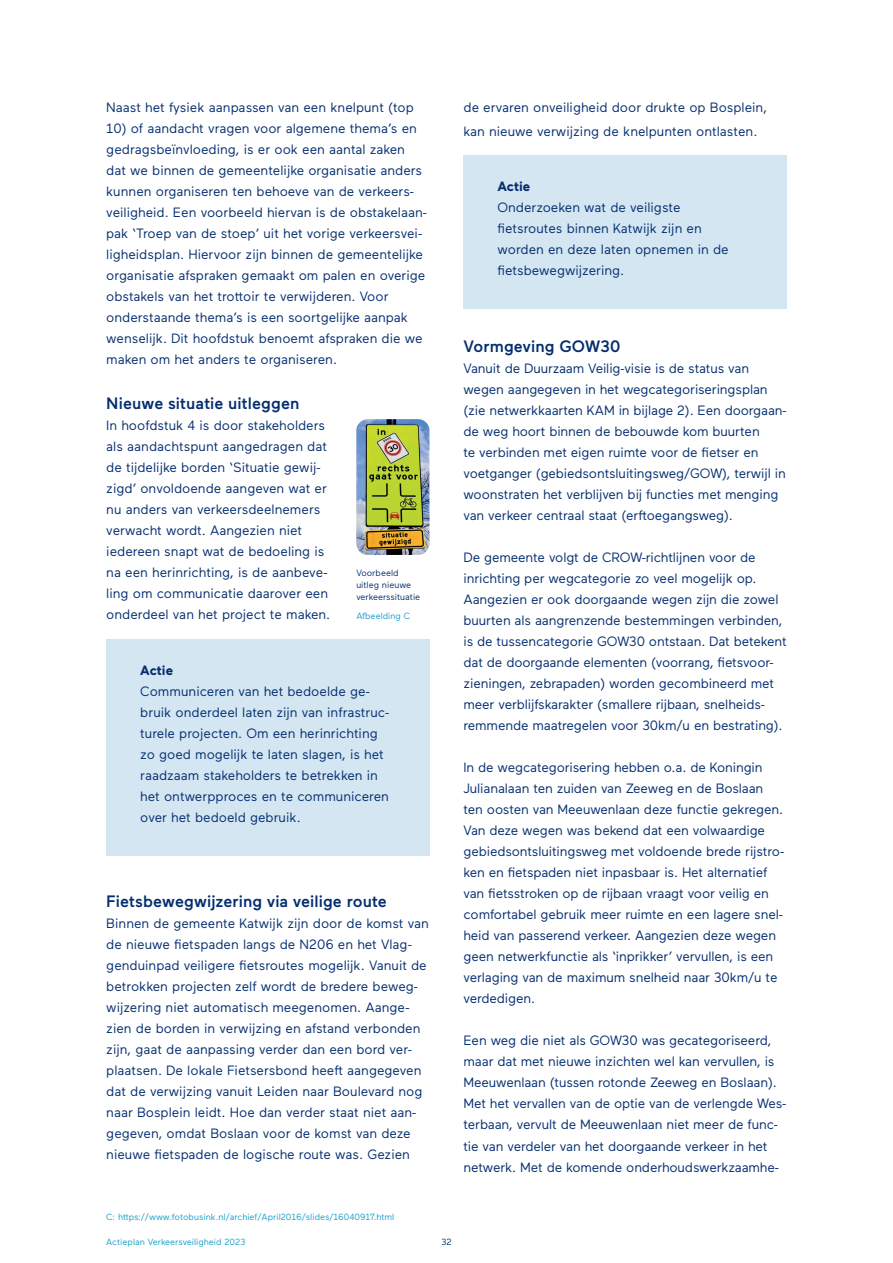
<style>
.page{position:relative;width:893px;height:1263px;background:#fff}
.page>*{position:absolute;margin:0;border:0;box-sizing:border-box;transform-origin:0 0}
.t1{font:500 16.5px "Maax";letter-spacing:.005em;color:#052e70}
.t2{font:13.5px/21px "Maax";letter-spacing:-.01em;color:#052e70}
.t3{font:700 13.5px "Maax";color:#052e70}
.t4{font:9px "Maax";color:#169fc9}
.t5{font:9px/12px "Maax";color:#052e70}
</style>
<div class="page">
<div style="left:106px;top:639px;width:323px;height:217px;background:#d3e6f2"></div>
<div style="left:463px;top:155px;width:324px;height:154px;background:#d3e6f2"></div>
<img style="left:356px;top:419px;width:73px;height:136px">
<p class="t2" style="left:106px;top:96px;width:309px">Naast het fysiek aanpassen van een knelpunt (top</p>
<p class="t2" style="left:106px;top:117px;width:322px">10) of aandacht vragen voor algemene thema’s en gedragsbeïnvloeding, is er ook een aantal zaken dat we binnen de gemeentelijke organisatie anders kunnen organiseren ten behoeve van de verkeers&shy;veiligheid. Een voorbeeld hiervan is de obstakelaan&shy;pak ‘Troep van de stoep’ uit het vorige verkeersvei&shy;ligheidsplan. Hiervoor zijn binnen de gemeentelijke organisatie afspraken gemaakt om palen en overige obstakels van het trottoir te verwijderen. Voor onderstaande thema’s is een soortgelijke aanpak wenselijk. Dit hoofdstuk benoemt afspraken die we maken om het anders te organiseren.</p>
<p class="t1" style="left:106px;top:393px;width:195px">Nieuwe situatie uitleggen</p>
<p class="t2" style="left:106px;top:414px;width:223px">In hoofdstuk 4 is door stakeholders als aandachtspunt aangedragen dat de tijdelijke borden ‘Situatie gewij&shy;zigd’ onvoldoende aangeven wat er nu anders van verkeersdeelnemers verwacht wordt. Aangezien niet iedereen snapt wat de bedoeling is na een herinrichting, is de aanbeve&shy;ling om communicatie daarover een onderdeel van het project te maken.</p>
<p class="t5" style="left:356px;top:566px;width:65px">Voorbeeld uitleg nieuwe verkeerssituatie</p>
<p class="t4" style="left:356px;top:610px;width:55px">Afbeelding C</p>
<p class="t3" style="left:140px;top:661px;width:34px">Actie</p>
<p class="t2" style="left:140px;top:680px;width:251px">Communiceren van het bedoelde ge&shy;bruik onderdeel laten zijn van infrastruc&shy;turele projecten. Om een herinrichting zo goed mogelijk te laten slagen, is het raadzaam stakeholders te betrekken in het ontwerpproces en te communiceren over het bedoeld gebruik.</p>
<p class="t1" style="left:106px;top:891px;width:282px">Fietsbewegwijzering via veilige route</p>
<p class="t2" style="left:106px;top:912px;width:324px">Binnen de gemeente Katwijk zijn door de komst van de nieuwe fietspaden langs de N206 en het Vlag&shy;genduinpad veiligere fietsroutes mogelijk. Vanuit de betrokken projecten zelf wordt de bredere beweg&shy;wijzering niet automatisch meegenomen. Aange&shy;zien de borden in verwijzing en afstand verbonden zijn, gaat de aanpassing verder dan een bord ver&shy;plaatsen. De lokale Fietsersbond heeft aangegeven dat de verwijzing vanuit Leiden naar Boulevard nog naar Bosplein leidt. Hoe dan verder staat niet aan&shy;gegeven, omdat Boslaan voor de komst van deze nieuwe fietspaden de logische route was. Gezien</p>
<p class="t2" style="left:463px;top:95px;width:305px;line-height:24px">de ervaren onveiligheid door drukte op Bosplein, kan nieuwe verwijzing de knelpunten ontlasten.</p>
<p class="t3" style="left:497px;top:177px;width:34px">Actie</p>
<p class="t2" style="left:497px;top:196px;width:233px">Onderzoeken wat de veiligste fietsroutes binnen Katwijk zijn en worden en deze laten opnemen in de fietsbewegwijzering.</p>
<p class="t1" style="left:463px;top:336px;width:159px">Vormgeving GOW30</p>
<p class="t2" style="left:463px;top:357px;width:325px">Vanuit de Duurzaam Veilig-visie is de status van wegen aangegeven in het wegcategoriseringsplan (zie netwerkkaarten KAM in bijlage 2). Een doorgaan&shy;de weg hoort binnen de bebouwde kom buurten<br>te verbinden met eigen ruimte voor de fietser en voetganger (gebiedsontsluitingsweg/GOW), terwijl in woonstraten het verblijven bij functies met menging van verkeer centraal staat (erftoegangsweg).</p>
<p class="t2" style="left:463px;top:546px;width:325px">De gemeente volgt de CROW-richtlijnen voor de inrichting per wegcategorie zo veel mogelijk op.<br>Aangezien er ook doorgaande wegen zijn die zowel buurten als aangrenzende bestemmingen verbinden, is de tussencategorie GOW30 ontstaan. Dat betekent dat de doorgaande elementen (voorrang, fietsvoor&shy;zieningen, zebrapaden) worden gecombineerd met meer verblijfskarakter (smallere rijbaan, snelheids&shy;remmende maatregelen voor 30km/u en bestrating).</p>
<p class="t2" style="left:463px;top:756px;width:322px">In de wegcategorisering hebben o.a. de Koningin Julianalaan ten zuiden van Zeeweg en de Boslaan ten oosten van Meeuwenlaan deze functie gekregen.<br>Van deze wegen was bekend dat een volwaardige gebiedsontsluitingsweg met voldoende brede rijstro&shy;ken en fietspaden niet inpasbaar is. Het alternatief van fietsstroken op de rijbaan vraagt voor veilig en comfortabel gebruik meer ruimte en een lagere snel&shy;heid van passerend verkeer. Aangezien deze wegen geen netwerkfunctie als ‘inprikker’ vervullen, is een verlaging van de maximum snelheid naar 30km/u te verdedigen.</p>
<p class="t2" style="left:463px;top:1029px;width:324px">Een weg die niet als GOW30 was gecategoriseerd, maar dat met nieuwe inzichten wel kan vervullen, is Meeuwenlaan (tussen rotonde Zeeweg en Boslaan).<br>Met het vervallen van de optie van de verlengde Wes&shy;terbaan, vervult de Meeuwenlaan niet meer de func&shy;tie van verdeler van het doorgaande verkeer in het netwerk. Met de komende onderhoudswerkzaamhe-</p>
<p class="t4" style="left:106px;top:1211px;width:290px">C: https://www.fotobusink. nl/archief/April2016/slides/16040917. html</p>
<p class="t4" style="left:106px;top:1236px;width:141px">Actieplan Verkeersveiligheid 2023</p>
<p class="t5" style="left:441px;top:1235px;width:12px">32</p>
</div>
